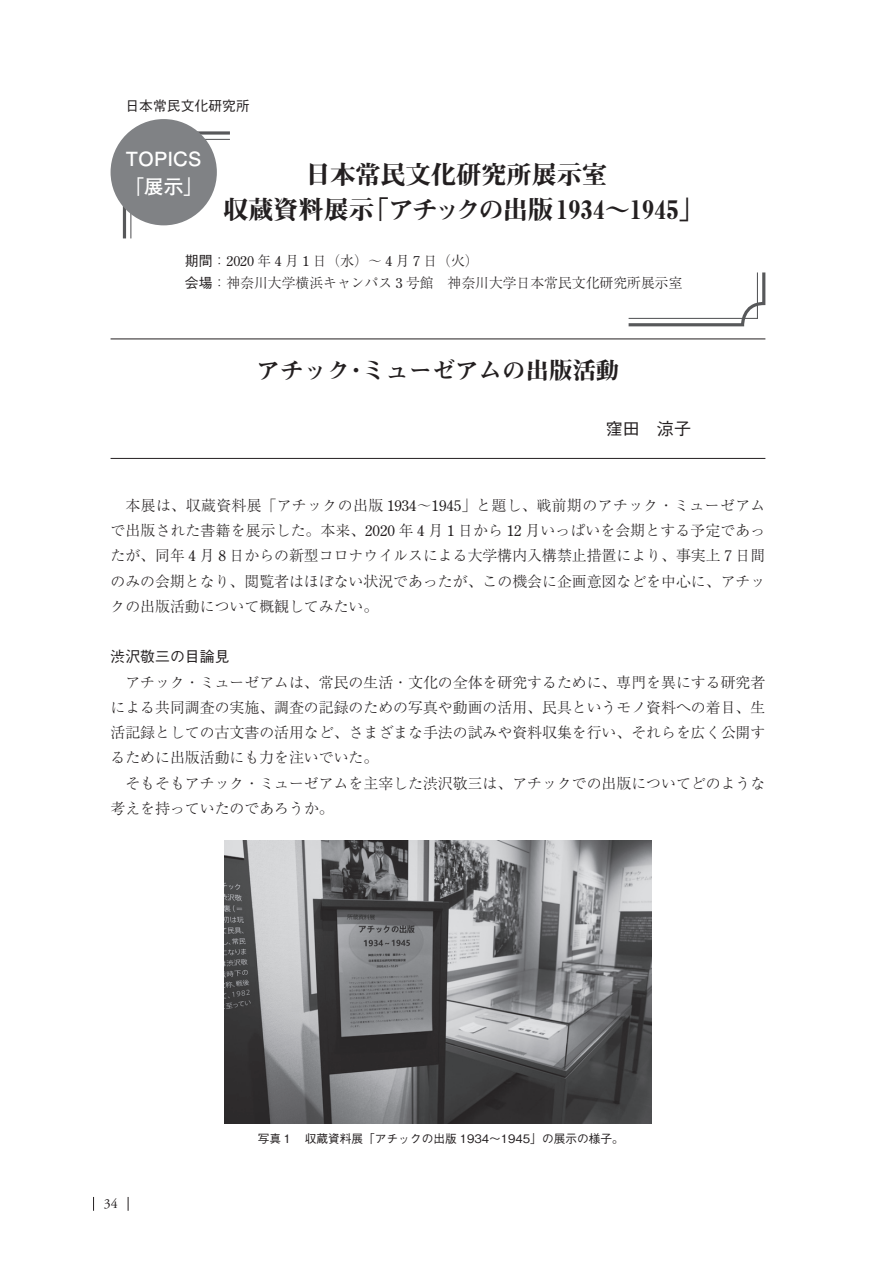
<style>
.page{position:relative;width:893px;height:1263px;background:#fff}
.page>*{position:absolute;margin:0;border:0;box-sizing:border-box;transform-origin:0 0}
.t1{font:25.5px/35.1px "Midashi Min Pr 6 MA31";letter-spacing:-.015em;color:#231f20;text-align:center}
.t2{font:23.4px "Midashi Min Pr 6 MA31";color:#231f20}
.t3{font:700 19.5px/28px "Futo Go B101 Pr 6";color:#fff}
.t4{font:500 16.95px "Gothic BBB Pr 6";color:#231f20}
.t5{font:300 14.85px/25.2px "Ryumin Pr 6";color:#231f20;text-align:justify}
.t6{font:500 14.85px "Gothic BBB Pr 6";color:#231f20}
.t7{font:300 13.8px/22.4px "Ryumin Pr 6";color:#231f20}
.t8{font:500 13.8px "Gothic BBB Pr 6";color:#231f20}
.t9{font:13.8px "Adobe Garamond Pro";color:#231f20}
.t10{font:500 11.7px "Gothic BBB Pr 6";color:#231f20}
.s1{font-family:"Gothic BBB Pr 6";font-weight:500}
.s2{font-family:"Century Old Style Std";font-weight:400}
</style>
<div class="page">
<img style="left:225px;top:841px;width:426px;height:283px">
<svg style="left:128px;top:1197px;width:1px;height:14px"></svg>
<svg style="left:93px;top:1197px;width:1px;height:14px"></svg>
<svg style="left:628px;top:272px;width:138px;height:55px"></svg>
<svg style="left:121px;top:130px;width:109px;height:109px"></svg>
<div style="left:111px;top:119px;width:106px;height:106px;background:#808285;border-radius:50%"></div>
<hr style="left:111px;top:339px;width:654px;height:1px;background:#231f20">
<hr style="left:111px;top:458px;width:654px;height:1px;background:#231f20">
<p class="t8" style="left:125px;top:95px;width:126px">日本常民文化研究所</p>
<h3 class="t3" style="left:125px;top:144px;width:79px">TOPICS「展示」</h3>
<h1 class="t1" style="left:223px;top:156px;width:482px">日本常民文化研究所展示室<br>収蔵資料展示「アチックの出版1934～1945」</h1>
<p class="t7" style="left:185px;top:249px;width:499px"><span class="s1">期間</span>：<span class="s2">2020</span> 年 <span class="s2">4</span> 月 <span class="s2">1</span> 日（水）～ <span class="s2">4</span> 月 <span class="s2">7</span> 日（火）<br><span class="s1">会場</span>：神奈川大学横浜キャンパス <span class="s2">3</span> 号館 神奈川大学日本常民文化研究所展示室</p>
<h2 class="t2" style="left:257px;top:352px;width:364px">アチック・ミューゼアムの出版活動</h2>
<p class="t4" style="left:606px;top:415px;width:87px">窪田　涼子</p>
<p class="t5" style="left:110px;top:492px;width:656px;text-indent:15px">本展は、収蔵資料展「アチックの出版 <span class="s2">1934</span>～<span class="s2">1945</span>」と題し、戦前期のアチック・ミューゼアムで出版された書籍を展示した。本来、<span class="s2">2020</span> 年 <span class="s2">4</span> 月 <span class="s2">1</span> 日から <span class="s2">12</span> 月いっぱいを会期とする予定であったが、同年 <span class="s2">4</span> 月 <span class="s2">8</span> 日からの新型コロナウイルスによる大学構内入構禁止措置により、事実上 <span class="s2">7</span> 日間のみの会期となり、閲覧者はほぼない状況であったが、この機会に企画意図などを中心に、アチックの出版活動について概観してみたい。</p>
<p class="t6" style="left:110px;top:645px;width:121px">渋沢敬三の目論見</p>
<p class="t5" style="left:110px;top:669px;width:656px;text-indent:15px">アチック・ミューゼアムは、常民の生活・文化の全体を研究するために、専門を異にする研究者による共同調査の実施、調査の記録のための写真や動画の活用、民具というモノ資料への着目、生活記録としての古文書の活用など、さまざまな手法の試みや資料収集を行い、それらを広く公開するために出版活動にも力を注いでいた。</p>
<p class="t5" style="left:110px;top:769px;width:656px;text-indent:15px">そもそもアチック・ミューゼアムを主宰した渋沢敬三は、アチックでの出版についてどのような考えを持っていたのであろうか。</p>
<p class="t9" style="left:104px;top:1196px;width:15px">34</p>
<p class="t10" style="left:258px;top:1129px;width:367px">写真１　収蔵資料展「アチックの出版 1934～1945」の展示の様子。</p>
</div>
